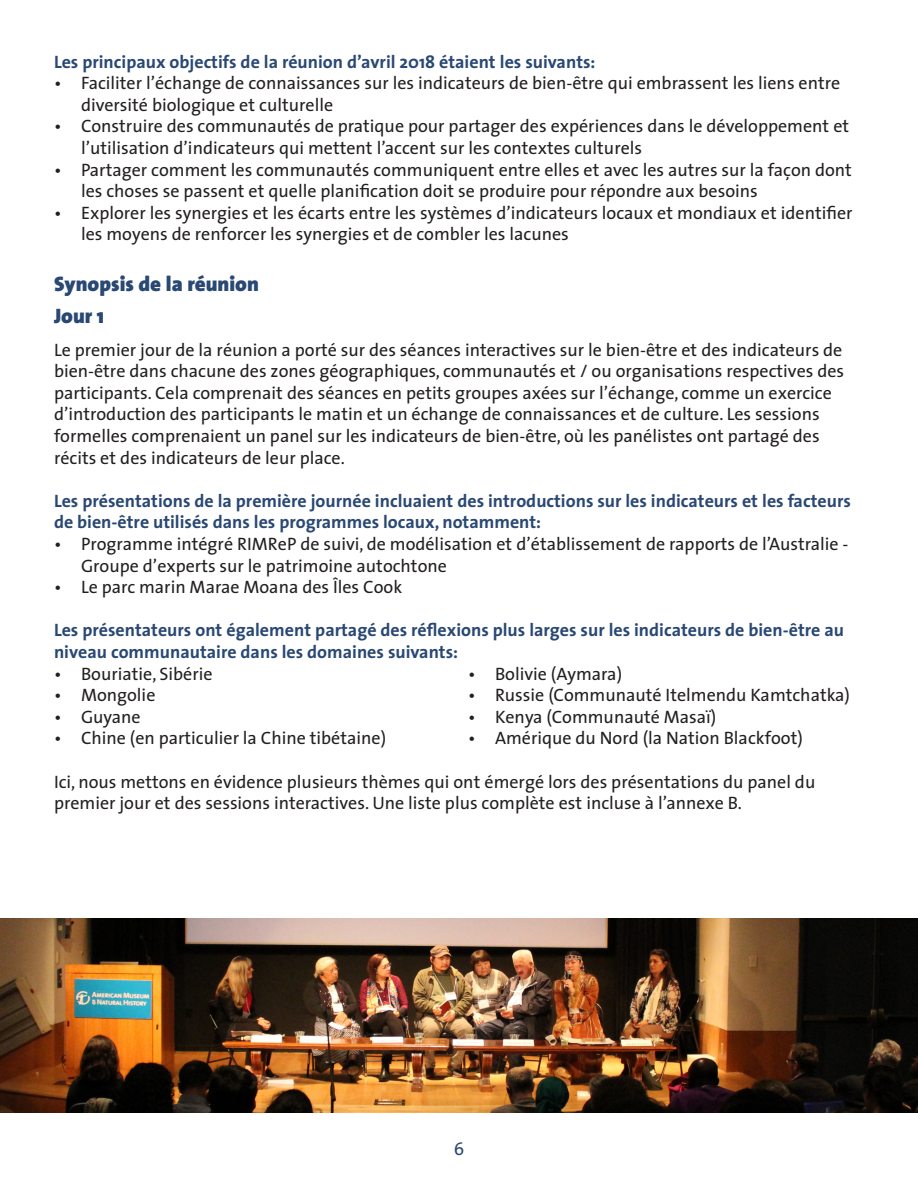
<style>
.page{position:relative;width:918px;height:1188px;background:#fff}
.page>*{position:absolute;margin:0;border:0;box-sizing:border-box;transform-origin:0 0}
.t1{font:900 21px "The Sans";color:#294874}
.Body{font:18px/21.6px "The Sans";color:#231f20}
.Sub-sub-header{font:700 18px/21.6px "The Sans";color:#294874}
.Sub_header{font:700 18px "The Sans";color:#294874}
.t2{font:18px "The Sans";color:#294874}
</style>
<div class="page">
<img style="left:0;top:918px;width:918px;height:194px">
<p class="Sub_header" style="left:54px;top:46px;width:543px">Les principaux objectifs de la réunion d’avril 2018 étaient les suivants:</p>
<p class="Body" style="left:81px;top:72px;width:761px;text-indent:-27px">• Faciliter l’échange de connaissances sur les indicateurs de bien-être qui embrassent les liens entre diversité biologique et culturelle</p>
<p class="Body" style="left:81px;top:115px;width:770px;text-indent:-27px">• Construire des communautés de pratique pour partager des expériences dans le développement et l’utilisation d’indicateurs qui mettent l’accent sur les contextes culturels</p>
<p class="Body" style="left:81px;top:158px;width:772px;text-indent:-27px">• Partager comment les communautés communiquent entre elles et avec les autres sur la façon dont les choses se passent et quelle planification doit se produire pour répondre aux besoins</p>
<p class="Body" style="left:81px;top:201px;width:773px;text-indent:-27px">• Explorer les synergies et les écarts entre les systèmes d’indicateurs locaux et mondiaux et identifier les moyens de renforcer les synergies et de combler les lacunes</p>
<p class="t1" style="left:54px;top:266px;width:206px">Synopsis de la réunion</p>
<p class="t1" style="left:54px;top:298px;width:52px">Jour 1</p>
<p class="Body" style="left:54px;top:338px;width:792px">Le premier jour de la réunion a porté sur des séances interactives sur le bien-être et des indicateurs de bien-être dans chacune des zones géographiques, communautés et / ou organisations respectives des participants. Cela comprenait des séances en petits groupes axées sur l’échange, comme un exercice d’introduction des participants le matin et un échange de connaissances et de culture. Les sessions formelles comprenaient un panel sur les indicateurs de bien-être, où les panélistes ont partagé des récits et des indicateurs de leur place.</p>
<p class="Sub-sub-header" style="left:54px;top:489px;width:798px">Les présentations de la première journée incluaient des introductions sur les indicateurs et les facteurs de bien-être utilisés dans les programmes locaux, notamment:</p>
<p class="Body" style="left:81px;top:532px;width:769px;text-indent:-27px">• Programme intégré RIMReP de suivi, de modélisation et d’établissement de rapports de l’Australie -<br>Groupe d’experts sur le patrimoine autochtone</p>
<p class="Body" style="left:54px;top:576px;width:350px">• Le parc marin Marae Moana des Îles Cook</p>
<p class="Sub-sub-header" style="left:54px;top:619px;width:792px">Les présentateurs ont également partagé des réflexions plus larges sur les indicateurs de bien-être au niveau communautaire dans les domaines suivants:</p>
<p class="Body" style="left:54px;top:662px;width:160px">• Bouriatie, Sibérie</p>
<p class="Body" style="left:54px;top:684px;width:103px">• Mongolie</p>
<p class="Body" style="left:54px;top:705px;width:88px">• Guyane</p>
<p class="Body" style="left:54px;top:727px;width:334px">• Chine (en particulier la Chine tibétaine)</p>
<p class="Body" style="left:468px;top:662px;width:156px">• Bolivie (Aymara)</p>
<p class="Body" style="left:468px;top:684px;width:384px">• Russie (Communauté Itelmendu Kamtchatka)</p>
<p class="Body" style="left:468px;top:705px;width:250px">• Kenya (Communauté Masaï)</p>
<p class="Body" style="left:468px;top:727px;width:336px">• Amérique du Nord (la Nation Blackfoot)</p>
<p class="Body" style="left:54px;top:770px;width:763px">Ici, nous mettons en évidence plusieurs thèmes qui ont émergé lors des présentations du panel du premier jour et des sessions interactives. Une liste plus complète est incluse à l’annexe B.</p>
<p class="t2" style="left:454px;top:1134px;width:12px">6</p>
</div>
